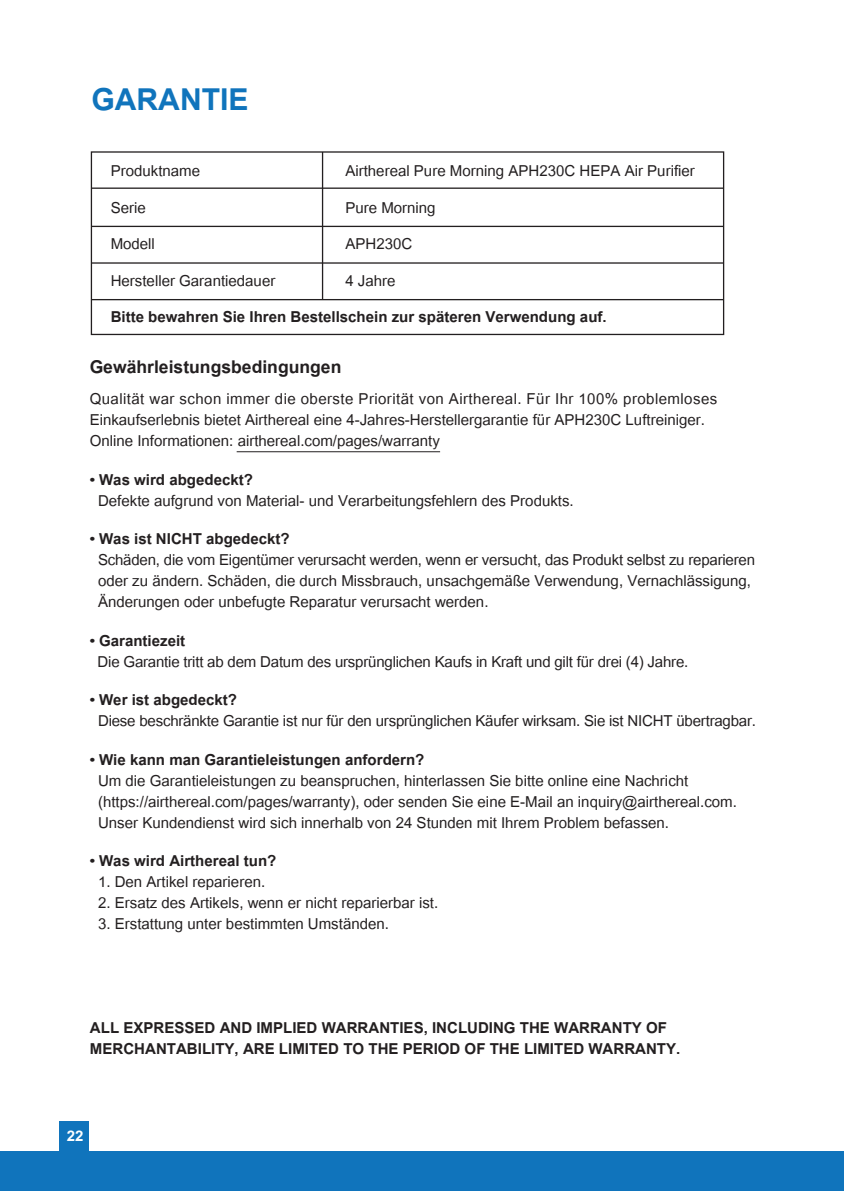
<style>
.page{position:relative;width:844px;height:1191px;background:#fff}
.page>*{position:absolute;margin:0;border:0;box-sizing:border-box;transform-origin:0 0}
.t1{font:700 42px "Utsaah";color:#1074bc}
.t2{font:700 24.5px "Utsaah";color:#231f20}
.t3{font:21px/36.8px "Utsaah";color:#231f20}
.t4{font:700 21px/21px "Utsaah";color:#231f20}
.t5{font:700 21px "Utsaah";color:#fff}
</style>
<div class="page">
<div style="left:91px;top:151px;width:633px;height:184px;border:1px solid #231f20"></div>
<hr style="left:91px;top:187px;width:632px;height:2px;background:#231f20">
<hr style="left:91px;top:226px;width:632px;height:1px;background:#231f20">
<hr style="left:91px;top:299px;width:632px;height:1px;background:#231f20">
<hr style="left:91px;top:262px;width:632px;height:2px;background:#231f20">
<hr style="left:322px;top:152px;width:1px;height:148px;background:#231f20">
<hr style="left:236px;top:451px;width:204px;height:1px;background:#231f20">
<div style="left:0;top:1151px;width:843px;height:40px;background:#1074bc"></div>
<div style="left:60px;top:1121px;width:29px;height:30px;background:#1074bc"></div>
<h1 class="t1" style="left:91px;top:79px;width:159px">GARANTIE</h1>
<p class="t3" style="left:111px;top:154px;width:166px">Produktname<br>Serie<br>Modell<br>Hersteller Garantiedauer</p>
<p class="t3" style="left:345px;top:154px;width:351px">Airthereal Pure Morning APH230C HEPA Air Purifier<br>Pure Morning<br>APH230C<br>4 Jahre</p>
<p class="t4" style="left:111px;top:307px;width:497px">Bitte bewahren Sie Ihren Bestellschein zur späteren Verwendung auf.</p>
<p class="t2" style="left:90px;top:355px;width:253px">Gewährleistungsbedingungen</p>
<p class="t3" style="left:90px;top:390px;width:629px;line-height:21px">Qualität war schon immer die oberste Priorität von Airthereal. Für Ihr 100% problemloses<br>Einkaufserlebnis bietet Airthereal eine 4-Jahres-Herstellergarantie für APH230C Luftreiniger.<br>Online Informationen: airthereal.com/pages/warranty</p>
<p class="t4" style="left:90px;top:470px;width:165px">• Was wird abgedeckt?</p>
<p class="t3" style="left:98px;top:484px;width:477px">Defekte aufgrund von Material- und Verarbeitungsfehlern des Produkts.</p>
<p class="t4" style="left:90px;top:529px;width:201px">• Was ist NICHT abgedeckt?</p>
<p class="t3" style="left:98px;top:551px;width:658px;line-height:21px">Schäden, die vom Eigentümer verursacht werden, wenn er versucht, das Produkt selbst zu reparieren oder zu ändern. Schäden, die durch Missbrauch, unsachgemäße Verwendung, Vernachlässigung,<br>Änderungen oder unbefugte Reparatur verursacht werden.</p>
<p class="t4" style="left:90px;top:631px;width:97px">• Garantiezeit</p>
<p class="t3" style="left:98px;top:645px;width:592px">Die Garantie tritt ab dem Datum des ursprünglichen Kaufs in Kraft und gilt für drei (4) Jahre.</p>
<p class="t4" style="left:90px;top:690px;width:149px">• Wer ist abgedeckt?</p>
<p class="t3" style="left:98px;top:704px;width:659px">Diese beschränkte Garantie ist nur für den ursprünglichen Käufer wirksam. Sie ist NICHT übertragbar.</p>
<p class="t4" style="left:90px;top:750px;width:336px">• Wie kann man Garantieleistungen anfordern?</p>
<p class="t3" style="left:98px;top:771px;width:640px;line-height:21px">Um die Garantieleistungen zu beanspruchen, hinterlassen Sie bitte online eine Nachricht (https://airthereal.com/pages/warranty), oder senden Sie eine E-Mail an inquiry@airthereal.com.<br>Unser Kundendienst wird sich innerhalb von 24 Stunden mit Ihrem Problem befassen.</p>
<p class="t4" style="left:90px;top:851px;width:188px">• Was wird Airthereal tun?</p>
<p class="t3" style="left:98px;top:865px;width:169px">1. Den Artikel reparieren.</p>
<p class="t3" style="left:98px;top:886px;width:342px">2. Ersatz des Artikels, wenn er nicht reparierbar ist.</p>
<p class="t3" style="left:98px;top:907px;width:292px">3. Erstattung unter bestimmten Umständen.</p>
<p class="t4" style="left:90px;top:1018px;width:591px">ALL EXPRESSED AND IMPLIED WARRANTIES, INCLUDING THE WARRANTY OF<br>MERCHANTABILITY, ARE LIMITED TO THE PERIOD OF THE LIMITED WARRANTY.</p>
<p class="t5" style="left:67px;top:1125px;width:18px">22</p>
</div>
